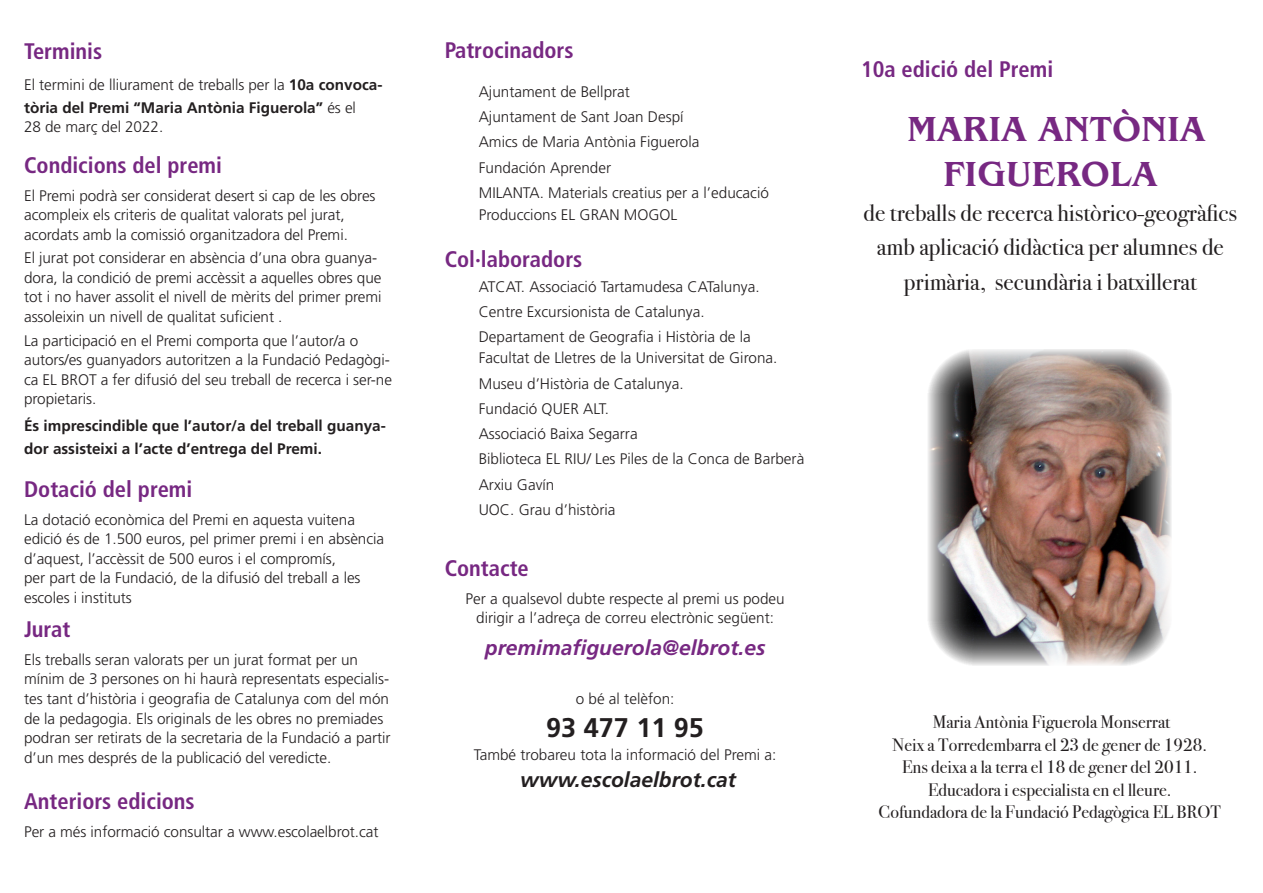
<style>
.page{position:relative;width:1263px;height:893px;background:#fff}
.page>*{position:absolute;margin:0;border:0;box-sizing:border-box;transform-origin:0 0}
.t1{font:500 36px "Benguiat";color:#772882}
.t2{font:700 27px "Frutiger";color:#231f20}
.t3{font:24px/34.5px "Bodoni Svty Two ITCTT";color:#231f20;text-align:center}
.t4{font:700 condensed 22.5px "Frutiger";color:#772882}
.t5{font:italic 700 21px "Frutiger";color:#772882}
.t6{font:italic 700 21px "Frutiger";color:#231f20}
.t7{font:18px "Bodoni Svty Two ITCTT";color:#231f20}
.t8{font:300 15.3px/19.5px "Frutiger";letter-spacing:-.005em;color:#231f20}
.t9{font:700 15.3px/22.5px "Frutiger";color:#231f20}
.s1{font-weight:300}
</style>
<div class="page">
<img style="left:928px;top:349px;width:244px;height:316px">
<p class="t4" style="left:24px;top:38px;width:80px">Terminis</p>
<p class="t9" style="left:24px;top:74px;width:360px"><span class="s1">El termini de lliurament de treballs per la</span> 10a convoca&shy;tòria del Premi “Maria Antònia Figuerola” <span class="s1">és el</span></p>
<p class="t8" style="left:24px;top:118px;width:141px">28 de març del 2022.</p>
<p class="t4" style="left:24px;top:152px;width:199px">Condicions del premi</p>
<p class="t8" style="left:24px;top:186px;width:353px">El Premi podrà ser considerat desert si cap de les obres acompleix els criteris de qualitat valorats pel jurat, acordats amb la comissió organitzadora del Premi.</p>
<p class="t8" style="left:24px;top:249px;width:359px">El jurat pot considerar en absència d’una obra guanya&shy;dora, la condició de premi accèssit a aquelles obres que tot i no haver assolit el nivell de mèrits del primer premi assoleixin un nivell de qualitat suficient .</p>
<p class="t8" style="left:24px;top:331px;width:369px">La participació en el Premi comporta que l’autor/a o autors/es guanyadors autoritzen a la Fundació Pedagògi&shy;ca EL BROT a fer difusió del seu treball de recerca i ser-ne propietaris.</p>
<p class="t9" style="left:24px;top:414px;width:363px">És imprescindible que l’autor/a del treball guanya&shy;dor assisteixi a l’acte d’entrega del Premi.</p>
<p class="t4" style="left:24px;top:476px;width:170px">Dotació del premi</p>
<p class="t8" style="left:24px;top:510px;width:361px">La dotació econòmica del Premi en aquesta vuitena edició és de 1.500 euros, pel primer premi i en absència d’aquest, l’accèssit de 500 euros i el compromís,<br>per part de la Fundació, de la difusió del treball a les escoles i instituts</p>
<p class="t4" style="left:24px;top:616px;width:48px">Jurat</p>
<p class="t8" style="left:24px;top:650px;width:368px">Els treballs seran valorats per un jurat format per un mínim de 3 persones on hi haurà representats especialis&shy;tes tant d’història i geografia de Catalunya com del món de la pedagogia. Els originals de les obres no premiades podran ser retirats de la secretaria de la Fundació a partir d’un mes després de la publicació del veredicte.</p>
<p class="t4" style="left:24px;top:788px;width:172px">Anteriors edicions</p>
<p class="t8" style="left:24px;top:822px;width:356px">Per a més informació consultar a www.escolaelbrot.cat</p>
<p class="t4" style="left:445px;top:37px;width:130px">Patrocinadors</p>
<p class="t8" style="left:479px;top:82px;width:153px">Ajuntament de Bellprat</p>
<p class="t8" style="left:479px;top:107px;width:206px">Ajuntament de Sant Joan Despí</p>
<p class="t8" style="left:479px;top:132px;width:222px">Amics de Maria Antònia Figuerola</p>
<p class="t8" style="left:479px;top:158px;width:134px">Fundación Aprender</p>
<p class="t8" style="left:479px;top:181px;width:292px;line-height:22.5px">MILANTA. Materials creatius per a l’educació<br>Produccions EL GRAN MOGOL</p>
<p class="t4" style="left:445px;top:245px;width:139px">Col·laboradors</p>
<p class="t8" style="left:479px;top:277px;width:282px">ATCAT. Associació Tartamudesa CATalunya.</p>
<p class="t8" style="left:479px;top:302px;width:227px">Centre Excursionista de Catalunya.</p>
<p class="t8" style="left:479px;top:327px;width:300px;line-height:21px">Departament de Geografia i Història de la<br>Facultat de Lletres de la Universitat de Girona.</p>
<p class="t8" style="left:479px;top:374px;width:206px">Museu d’Història de Catalunya.</p>
<p class="t8" style="left:479px;top:399px;width:132px">Fundació QUER ALT.</p>
<p class="t8" style="left:479px;top:424px;width:160px">Associació Baixa Segarra</p>
<p class="t8" style="left:479px;top:449px;width:327px">Biblioteca EL RIU/ Les Piles de la Conca de Barberà</p>
<p class="t8" style="left:479px;top:475px;width:77px">Arxiu Gavín</p>
<p class="t8" style="left:479px;top:500px;width:138px">UOC. Grau d’història</p>
<p class="t4" style="left:445px;top:555px;width:86px">Contacte</p>
<p class="t8" style="left:465px;top:589px;width:321px;text-align:center">Per a qualsevol dubte respecte al premi us podeu dirigir a l’adreça de correu electrònic següent:</p>
<p class="t5" style="left:485px;top:635px;width:282px">premimafiguerola@elbrot.es</p>
<p class="t8" style="left:576px;top:690px;width:100px">o bé al telèfon:</p>
<p class="t2" style="left:546px;top:712px;width:159px">93 477 11 95</p>
<p class="t8" style="left:474px;top:745px;width:304px">També trobareu tota la informació del Premi a:</p>
<p class="t6" style="left:520px;top:767px;width:217px">www.escolaelbrot.cat</p>
<p class="t4" style="left:861px;top:55px;width:194px">10a edició del Premi</p>
<p class="t1" style="left:907px;top:109px;width:300px">MARIA ANTÒNIA</p>
<p class="t1" style="left:943px;top:154px;width:216px">FIGUEROLA</p>
<p class="t3" style="left:864px;top:193px;width:375px">de treballs de recerca històrico-geogràfics</p>
<p class="t3" style="left:877px;top:227px;width:348px">amb aplicació didàctica per alumnes de primària, secundària i batxillerat</p>
<p class="t7" style="left:933px;top:707px;width:239px">Maria Antònia Figuerola Monserrat</p>
<p class="t7" style="left:893px;top:730px;width:316px">Neix a Torredembarra el 23 de gener de 1928.</p>
<p class="t7" style="left:902px;top:752px;width:297px">Ens deixa a la terra el 18 de gener del 2011.</p>
<p class="t7" style="left:928px;top:775px;width:245px">Educadora i especialista en el lleure.</p>
<p class="t7" style="left:879px;top:797px;width:344px">Cofundadora de la Fundació Pedagògica EL BROT</p>
</div>
